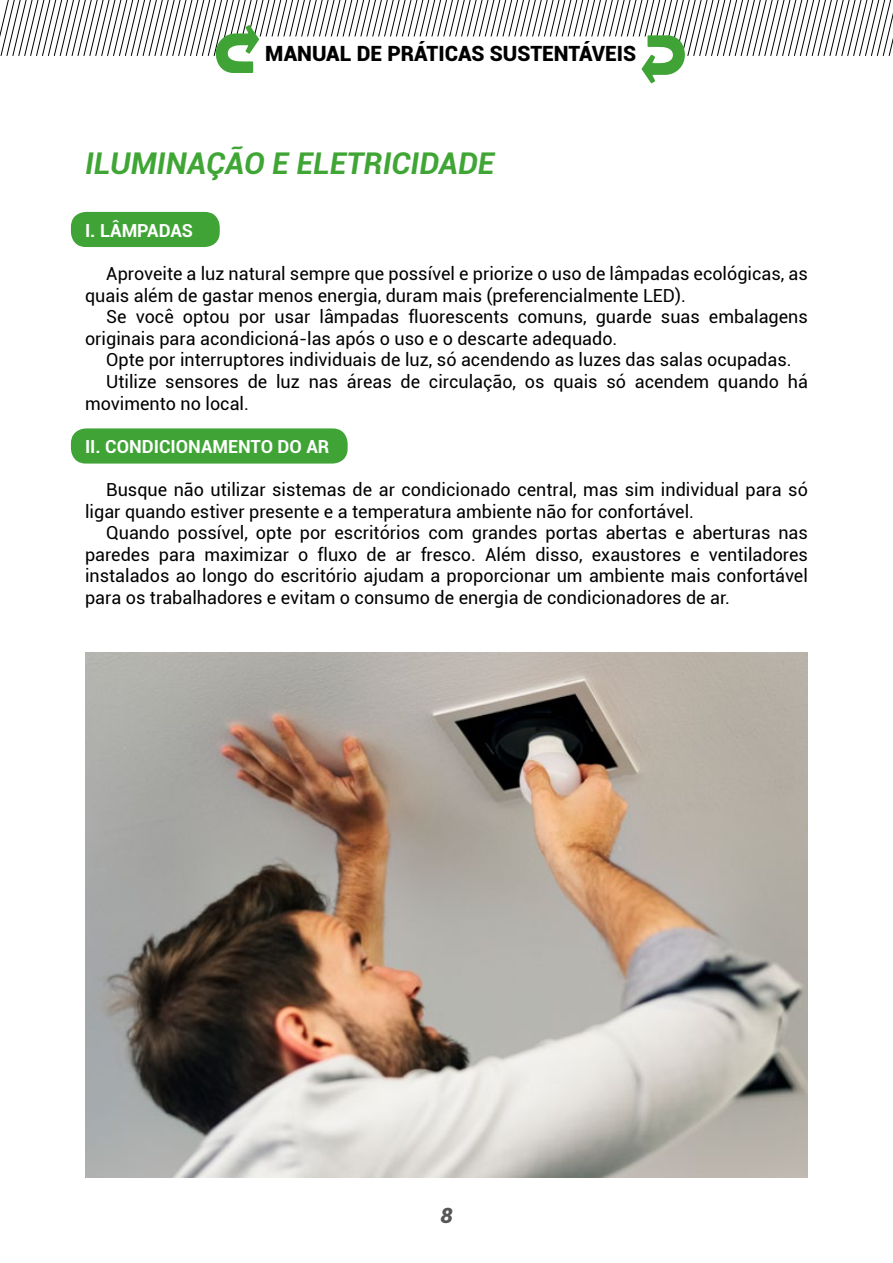
<style>
.page{position:relative;width:893px;height:1263px;background:#fff}
.page>*{position:absolute;margin:0;border:0;box-sizing:border-box;transform-origin:0 0}
.t1{font:italic 700 30px "Roboto";color:#3fa535}
.t2{font:900 21px "Roboto";color:#000}
.t3{font:italic 900 21px "Roboto";color:#575756}
.t4{font:18px/21.6px "Roboto";color:#000}
.t5{font:700 18px "Roboto";color:#fff}
</style>
<div class="page">
<svg style="left:0;top:0;width:893px;height:56px"></svg>
<div style="left:223px;top:36px;width:454px;height:36px;background:#fff;border-radius:15px"></div>
<svg style="left:642px;top:35px;width:43px;height:48px"></svg>
<svg style="left:216px;top:25px;width:43px;height:48px"></svg>
<div style="left:71px;top:212px;width:149px;height:35px;background:#3fa435;border-radius:15px"></div>
<div style="left:71px;top:428px;width:277px;height:36px;background:#3fa435;border-radius:15px"></div>
<img style="left:85px;top:652px;width:723px;height:526px">
<p class="t2" style="left:265px;top:39px;width:372px">MANUAL DE PRÁTICAS SUSTENTÁVEIS</p>
<h1 class="t1" style="left:85px;top:142px;width:411px">ILUMINAÇÃO E ELETRICIDADE</h1>
<p class="t5" style="left:85px;top:218px;width:109px">I. LÂMPADAS</p>
<p class="t4" style="left:85px;top:262px;width:724px;text-indent:21px">Aproveite a luz natural sempre que possível e priorize o uso de lâmpadas ecológicas, as quais além de gastar menos energia, duram mais (preferencialmente LED).</p>
<p class="t4" style="left:85px;top:305px;width:724px;text-indent:21px">Se você optou por usar lâmpadas fluorescents comuns, guarde suas embalagens originais para acondicioná-las após o uso e o descarte adequado.</p>
<p class="t4" style="left:106px;top:348px;width:687px">Opte por interruptores individuais de luz, só acendendo as luzes das salas ocupadas.</p>
<p class="t4" style="left:106px;top:370px;width:703px">Utilize sensores de luz nas áreas de circulação, os quais só acendem quando há</p>
<p class="t4" style="left:85px;top:392px;width:165px">movimento no local.</p>
<p class="t5" style="left:85px;top:434px;width:246px">II. CONDICIONAMENTO DO AR</p>
<p class="t4" style="left:85px;top:478px;width:724px;text-indent:21px">Busque não utilizar sistemas de ar condicionado central, mas sim individual para só ligar quando estiver presente e a temperatura ambiente não for confortável.</p>
<p class="t4" style="left:85px;top:521px;width:724px;text-align:justify;text-indent:21px">Quando possível, opte por escritórios com grandes portas abertas e aberturas nas paredes para maximizar o fluxo de ar fresco. Além disso, exaustores e ventiladores instalados ao longo do escritório ajudam a proporcionar um ambiente mais confortável para os trabalhadores e evitam o consumo de energia de condicionadores de ar.</p>
<p class="t3" style="left:440px;top:1201px;width:14px">8</p>
</div>
